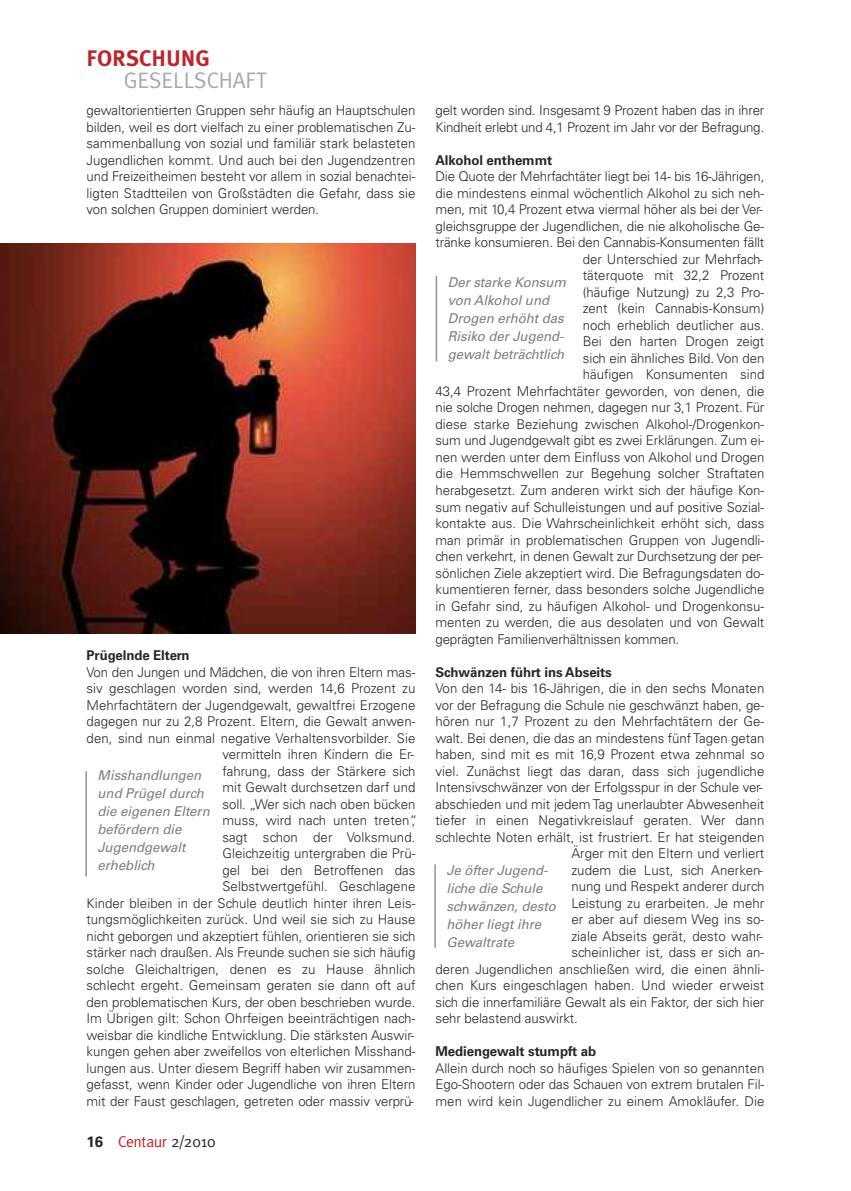
<style>
.page{position:relative;width:851px;height:1191px;background:#fff}
.page>*{position:absolute;margin:0;border:0;box-sizing:border-box;transform-origin:0 0}
.t1{font:22.5px "Meta";color:#a9a8a9}
.t2{font:700 22.5px "Meta Plus";color:#bb262c}
.t3{font:15.75px "Meta";letter-spacing:-.02em;color:#bb262c}
.t4{font:300 13.5px/16.5px "Univers LT";color:#272627;text-align:justify}
.t5{font:italic 13.5px/18px "Univers LT";letter-spacing:-.005em;color:#7d7d7d}
.t6{font:700 13.5px "Univers LT";letter-spacing:-.005em;color:#272627}
.s1{font-family:"Univers LT";font-weight:700;font-size:15px;color:#272627}
.s2{color:#272627}
</style>
<div class="page">
<img style="left:0;top:243px;width:415px;height:391px">
<hr style="left:85px;top:771px;width:2px;height:105px;background:#939393">
<hr style="left:434px;top:864px;width:2px;height:83px;background:#939393">
<hr style="left:435px;top:276px;width:2px;height:85px;background:#939393">
<h1 class="t2" style="left:87px;top:45px;width:125px">FORSCHUNG</h1>
<h1 class="t1" style="left:124px;top:67px;width:145px">GESELLSCHAFT</h1>
<p class="t4" style="left:87px;top:103px;width:330px">gewaltorientierten Gruppen sehr häufig an Hauptschulen bilden, weil es dort vielfach zu einer problematischen Zu&shy;sammenballung von sozial und familiär stark belasteten Jugendlichen kommt. Und auch bei den Jugendzentren und Freizeitheimen besteht vor allem in sozial benachtei&shy;ligten Stadtteilen von Großstädten die Gefahr, dass sie von solchen Gruppen dominiert werden.</p>
<p class="t6" style="left:87px;top:650px;width:104px">Prügelnde Eltern</p>
<p class="t4" style="left:87px;top:664px;width:332px;text-align:right">Von den Jungen und Mädchen, die von ihren Eltern mas&shy;siv geschlagen worden sind, werden 14,6 Prozent zu Mehrfachtätern der Jugendgewalt, gewaltfrei Erzogene dagegen nur zu 2,8 Prozent. Eltern, die Gewalt anwen&shy;den, sind nun einmal negative Verhaltensvorbilder. Sie vermitteln ihren Kindern die Er-<br>fahrung, dass der Stärkere sich<br>mit Gewalt durchsetzen darf und<br>soll. „Wer sich nach oben bücken<br>muss, wird nach unten treten“,<br>sagt schon der Volksmund.<br>Gleichzeitig untergraben die Prü-<br>gel bei den Betroffenen das<br>Selbstwertgefühl. Geschlagene<br>Kinder bleiben in der Schule deutlich hinter ihren Leis&shy;tungsmöglichkeiten zurück. Und weil sie sich zu Hause nicht geborgen und akzeptiert fühlen, orientieren sie sich stärker nach draußen. Als Freunde suchen sie sich häufig solche Gleichaltrigen, denen es zu Hause ähnlich schlecht ergeht. Gemeinsam geraten sie dann oft auf den problematischen Kurs, der oben beschrieben wurde.<br>Im Übrigen gilt: Schon Ohrfeigen beeinträchtigen nach&shy;weisbar die kindliche Entwicklung. Die stärksten Auswir&shy;kungen gehen aber zweifellos von elterlichen Misshand&shy;lungen aus. Unter diesem Begriff haben wir zusammen&shy;gefasst, wenn Kinder oder Jugendliche von ihren Eltern mit der Faust geschlagen, getreten oder massiv verprü-</p>
<p class="t5" style="left:98px;top:767px;width:114px">Misshandlungen und Prügel durch die eigenen Eltern befördern die<br>Jugendgewalt erheblich</p>
<p class="t3" style="left:87px;top:1132px;width:130px"><span class="s1">16</span> Centaur <span class="s2">2/2010</span></p>
<p class="t4" style="left:435px;top:103px;width:330px">gelt worden sind. Insgesamt 9 Prozent haben das in ihrer<br>Kindheit erlebt und 4,1 Prozent im Jahr vor der Befragung.</p>
<p class="t6" style="left:435px;top:155px;width:118px">Alkohol enthemmt</p>
<p class="t4" style="left:435px;top:169px;width:330px">Die Quote der Mehrfachtäter liegt bei 14- bis 16-Jährigen,</p>
<p class="t4" style="left:435px;top:186px;width:330px">die mindestens einmal wöchentlich Alkohol zu sich neh-</p>
<p class="t4" style="left:435px;top:202px;width:329px">men, mit 10,4 Prozent etwa viermal höher als bei der Ver-</p>
<p class="t4" style="left:435px;top:219px;width:330px">gleichsgruppe der Jugendlichen, die nie alkoholische Ge-</p>
<p class="t4" style="left:435px;top:235px;width:330px">tränke konsumieren. Bei den Cannabis-Konsumenten fällt</p>
<p class="t4" style="left:583px;top:252px;width:181px">der Unterschied zur Mehrfach-</p>
<p class="t4" style="left:583px;top:268px;width:183px">täterquote mit 32,2 Prozent</p>
<p class="t4" style="left:583px;top:285px;width:183px">(häufige Nutzung) zu 2,3 Pro-</p>
<p class="t4" style="left:583px;top:301px;width:183px">zent (kein Cannabis-Konsum)</p>
<p class="t4" style="left:583px;top:318px;width:183px">noch erheblich deutlicher aus.</p>
<p class="t4" style="left:583px;top:334px;width:183px">Bei den harten Drogen zeigt</p>
<p class="t4" style="left:583px;top:351px;width:183px">sich ein ähnliches Bild. Von den</p>
<p class="t4" style="left:583px;top:367px;width:183px">häufigen Konsumenten sind</p>
<p class="t4" style="left:435px;top:384px;width:330px">43,4 Prozent Mehrfachtäter geworden, von denen, die</p>
<p class="t4" style="left:435px;top:400px;width:330px">nie solche Drogen nehmen, dagegen nur 3,1 Prozent. Für</p>
<p class="t4" style="left:435px;top:417px;width:330px">diese starke Beziehung zwischen Alkohol-/Drogenkon-</p>
<p class="t4" style="left:435px;top:433px;width:330px">sum und Jugendgewalt gibt es zwei Erklärungen. Zum ei-</p>
<p class="t4" style="left:435px;top:450px;width:330px">nen werden unter dem Einfluss von Alkohol und Drogen</p>
<p class="t4" style="left:435px;top:466px;width:330px">die Hemmschwellen zur Begehung solcher Straftaten</p>
<p class="t4" style="left:435px;top:483px;width:330px">herabgesetzt. Zum anderen wirkt sich der häufige Kon-</p>
<p class="t4" style="left:435px;top:499px;width:330px">sum negativ auf Schulleistungen und auf positive Sozial-</p>
<p class="t4" style="left:435px;top:516px;width:330px">kontakte aus. Die Wahrscheinlichkeit erhöht sich, dass</p>
<p class="t4" style="left:435px;top:532px;width:330px">man primär in problematischen Gruppen von Jugendli-</p>
<p class="t4" style="left:435px;top:549px;width:329px">chen verkehrt, in denen Gewalt zur Durchsetzung der per-</p>
<p class="t4" style="left:435px;top:565px;width:330px">sönlichen Ziele akzeptiert wird. Die Befragungsdaten do-</p>
<p class="t4" style="left:435px;top:582px;width:330px">kumentieren ferner, dass besonders solche Jugendliche</p>
<p class="t4" style="left:435px;top:598px;width:330px">in Gefahr sind, zu häufigen Alkohol- und Drogenkonsu-</p>
<p class="t4" style="left:435px;top:615px;width:330px">menten zu werden, die aus desolaten und von Gewalt</p>
<p class="t4" style="left:435px;top:631px;width:245px">geprägten Familienverhältnissen kommen.</p>
<p class="t6" style="left:435px;top:667px;width:178px">Schwänzen führt ins Abseits</p>
<p class="t4" style="left:435px;top:681px;width:330px">Von den 14- bis 16-Jährigen, die in den sechs Monaten</p>
<p class="t4" style="left:435px;top:697px;width:330px">vor der Befragung die Schule nie geschwänzt haben, ge-</p>
<p class="t4" style="left:435px;top:714px;width:330px">hören nur 1,7 Prozent zu den Mehrfachtätern der Ge-</p>
<p class="t4" style="left:435px;top:730px;width:330px">walt. Bei denen, die das an mindestens fünf Tagen getan</p>
<p class="t4" style="left:435px;top:747px;width:330px">haben, sind mit es mit 16,9 Prozent etwa zehnmal so</p>
<p class="t4" style="left:435px;top:763px;width:330px">viel. Zunächst liegt das daran, dass sich jugendliche</p>
<p class="t4" style="left:435px;top:780px;width:329px">Intensivschwänzer von der Erfolgsspur in der Schule ver-</p>
<p class="t4" style="left:435px;top:796px;width:330px">abschieden und mit jedem Tag unerlaubter Abwesenheit</p>
<p class="t4" style="left:435px;top:813px;width:330px">tiefer in einen Negativkreislauf geraten. Wer dann</p>
<p class="t4" style="left:435px;top:829px;width:330px">schlechte Noten erhält, ist frustriert. Er hat steigenden</p>
<p class="t4" style="left:571px;top:846px;width:194px">Ärger mit den Eltern und verliert</p>
<p class="t4" style="left:571px;top:862px;width:193px">zudem die Lust, sich Anerken-</p>
<p class="t4" style="left:571px;top:879px;width:194px">nung und Respekt anderer durch</p>
<p class="t4" style="left:571px;top:895px;width:194px">Leistung zu erarbeiten. Je mehr</p>
<p class="t4" style="left:571px;top:912px;width:194px">er aber auf diesem Weg ins so-</p>
<p class="t4" style="left:571px;top:928px;width:193px">ziale Abseits gerät, desto wahr-</p>
<p class="t4" style="left:571px;top:945px;width:194px">scheinlicher ist, dass er sich an-</p>
<p class="t4" style="left:435px;top:961px;width:330px">deren Jugendlichen anschließen wird, die einen ähnli-</p>
<p class="t4" style="left:435px;top:978px;width:330px">chen Kurs eingeschlagen haben. Und wieder erweist</p>
<p class="t4" style="left:435px;top:994px;width:330px">sich die innerfamiliäre Gewalt als ein Faktor, der sich hier</p>
<p class="t4" style="left:435px;top:1011px;width:144px">sehr belastend auswirkt.</p>
<p class="t6" style="left:435px;top:1046px;width:162px">Mediengewalt stumpft ab</p>
<p class="t4" style="left:435px;top:1060px;width:330px">Allein durch noch so häufiges Spielen von so genannten Ego-Shootern oder das Schauen von extrem brutalen Fil&shy;men wird kein Jugendlicher zu einem Amokläufer. Die</p>
<p class="t5" style="left:448px;top:274px;width:120px">Der starke Konsum von Alkohol und<br>Drogen erhöht das<br>Risiko der Jugend&shy;gewalt beträchtlich</p>
<p class="t5" style="left:446px;top:862px;width:111px">Je öfter Jugend&shy;liche die Schule schwänzen, desto höher liegt ihre<br>Gewaltrate</p>
</div>
